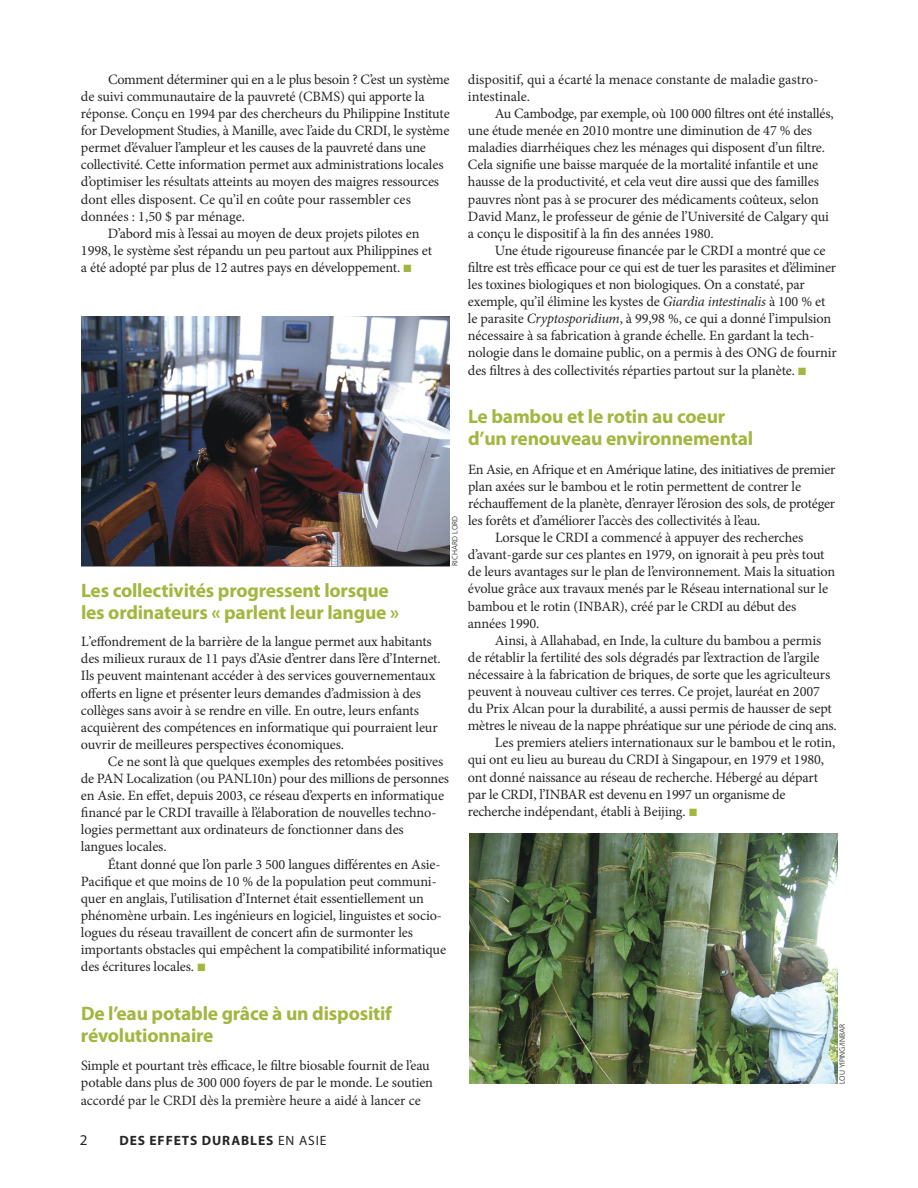
<style>
.page{position:relative;width:918px;height:1188px;background:#fff}
.page>*{position:absolute;margin:0;border:0;box-sizing:border-box;transform-origin:0 0}
.t1{font:700 19.5px/21.8px "Myriad Pro";letter-spacing:-.01em;color:#a2b740}
.t2{font:15px "Myriad Pro";color:#272627}
.t3{font:14.25px/17.1px "Minion Pro";letter-spacing:-.01em;color:#272627}
.t4{font:700 13.5px "Myriad Pro";letter-spacing:.07em;color:#272627}
.t5{font:300 7.5px "Frutiger";color:#272627}
.s1{color:#a2b740}
.s2{font-style:italic}
.s3{font-weight:400}
</style>
<div class="page">
<img style="left:81px;top:316px;width:369px;height:249px">
<img style="left:469px;top:834px;width:369px;height:250px">
<p class="t3" style="left:108px;top:72px;width:343px">Comment déterminer qui en a le plus besoin ? C’est un système</p>
<p class="t3" style="left:81px;top:89px;width:345px">de suivi communautaire de la pauvreté (CBMS) qui apporte la</p>
<p class="t3" style="left:81px;top:106px;width:370px">réponse. Conçu en 1994 par des chercheurs du Philippine Institute</p>
<p class="t3" style="left:81px;top:123px;width:370px">for Development Studies, à Manille, avec l’aide du CRDI, le système</p>
<p class="t3" style="left:81px;top:140px;width:346px">permet d’évaluer l’ampleur et les causes de la pauvreté dans une</p>
<p class="t3" style="left:81px;top:158px;width:364px">collectivité. Cette information permet aux administrations locales</p>
<p class="t3" style="left:81px;top:175px;width:360px">d’optimiser les résultats atteints au moyen des maigres ressources</p>
<p class="t3" style="left:81px;top:192px;width:331px">dont elles disposent. Ce qu’il en coûte pour rassembler ces</p>
<p class="t3" style="left:81px;top:209px;width:165px">données : 1,50 $ par ménage.</p>
<p class="t3" style="left:108px;top:226px;width:313px">D’abord mis à l’essai au moyen de deux projets pilotes en</p>
<p class="t3" style="left:81px;top:243px;width:353px">1998, le système s’est répandu un peu partout aux Philippines et</p>
<p class="t3" style="left:81px;top:260px;width:332px">a été adopté par plus de 12 autres pays en développement. <span class="s1">■</span></p>
<p class="t5" style="left:452px;top:566px;width:51px;rotate:-90deg">RICHARD LORD</p>
<h1 class="t1" style="left:81px;top:581px;width:320px">Les collectivités progressent lorsque les ordinateurs « parlent leur langue »</h1>
<p class="t3" style="left:81px;top:634px;width:361px">L’effondrement de la barrière de la langue permet aux habitants des milieux ruraux de 11 pays d’Asie d’entrer dans l’ère d’Internet.<br>Ils peuvent maintenant accéder à des services gouvernementaux offerts en ligne et présenter leurs demandes d’admission à des collèges sans avoir à se rendre en ville. En outre, leurs enfants acquièrent des compétences en informatique qui pourraient leur ouvrir de meilleures perspectives économiques.</p>
<p class="t3" style="left:81px;top:754px;width:370px;text-indent:27px">Ce ne sont là que quelques exemples des retombées positives de PAN Localization (ou PANL10n) pour des millions de personnes en Asie. En effet, depuis 2003, ce réseau d’experts en informatique financé par le CRDI travaille à l’élaboration de nouvelles techno&shy;logies permettant aux ordinateurs de fonctionner dans des langues locales.</p>
<p class="t3" style="left:81px;top:857px;width:367px;text-indent:27px">Étant donné que l’on parle 3 500 langues différentes en Asie-Pacifique et que moins de 10 % de la population peut communi&shy;quer en anglais, l’utilisation d’Internet était essentiellement un phénomène urbain. Les ingénieurs en logiciel, linguistes et socio&shy;logues du réseau travaillent de concert afin de surmonter les importants obstacles qui empêchent la compatibilité informatique des écritures locales. <span class="s1">■</span></p>
<h1 class="t1" style="left:81px;top:1004px;width:312px">De l’eau potable grâce à un dispositif révolutionnaire</h1>
<p class="t3" style="left:81px;top:1058px;width:354px">Simple et pourtant très efficace, le filtre biosable fournit de l’eau potable dans plus de 300 000 foyers de par le monde. Le soutien accordé par le CRDI dès la première heure a aidé à lancer ce</p>
<p class="t3" style="left:468px;top:72px;width:352px">dispositif, qui a écarté la menace constante de maladie gastro&shy;intestinale.</p>
<p class="t3" style="left:468px;top:106px;width:367px;text-indent:27px">Au Cambodge, par exemple, où 100 000 filtres ont été installés, une étude menée en 2010 montre une diminution de 47 % des maladies diarrhéiques chez les ménages qui disposent d’un filtre.<br>Cela signifie une baisse marquée de la mortalité infantile et une hausse de la productivité, et cela veut dire aussi que des familles pauvres n’ont pas à se procurer des médicaments coûteux, selon David Manz, le professeur de génie de l’Université de Calgary qui a conçu le dispositif à la fin des années 1980.</p>
<p class="t3" style="left:468px;top:243px;width:370px;text-indent:27px">Une étude rigoureuse financée par le CRDI a montré que ce filtre est très efficace pour ce qui est de tuer les parasites et d’éliminer les toxines biologiques et non biologiques. On a constaté, par exemple, qu’il élimine les kystes de <span class="s2">Giardia intestinalis</span> à 100 % et le parasite <span class="s2">Cryptosporidium</span>, à 99,98 %, ce qui a donné l’impulsion nécessaire à sa fabrication à grande échelle. En gardant la tech&shy;nologie dans le domaine public, on a permis à des ONG de fournir des filtres à des collectivités réparties partout sur la planète. <span class="s1">■</span></p>
<h1 class="t1" style="left:468px;top:407px;width:287px">Le bambou et le rotin au coeur d’un renouveau environnemental</h1>
<p class="t3" style="left:468px;top:462px;width:369px">En Asie, en Afrique et en Amérique latine, des initiatives de premier</p>
<p class="t3" style="left:468px;top:479px;width:335px">plan axées sur le bambou et le rotin permettent de contrer le</p>
<p class="t3" style="left:468px;top:496px;width:369px">réchauffement de la planète, d’enrayer l’érosion des sols, de protéger</p>
<p class="t3" style="left:468px;top:513px;width:294px">les forêts et d’améliorer l’accès des collectivités à l’eau.</p>
<p class="t3" style="left:495px;top:530px;width:310px">Lorsque le CRDI a commencé à appuyer des recherches</p>
<p class="t3" style="left:468px;top:547px;width:358px">d’avant-garde sur ces plantes en 1979, on ignorait à peu près tout</p>
<p class="t3" style="left:468px;top:564px;width:369px">de leurs avantages sur le plan de l’environnement. Mais la situation</p>
<p class="t3" style="left:468px;top:582px;width:362px">évolue grâce aux travaux menés par le Réseau international sur le</p>
<p class="t3" style="left:468px;top:599px;width:330px">bambou et le rotin (INBAR), créé par le CRDI au début des</p>
<p class="t3" style="left:468px;top:616px;width:73px">années 1990.</p>
<p class="t3" style="left:495px;top:633px;width:328px">Ainsi, à Allahabad, en Inde, la culture du bambou a permis</p>
<p class="t3" style="left:468px;top:650px;width:353px">de rétablir la fertilité des sols dégradés par l’extraction de l’argile</p>
<p class="t3" style="left:468px;top:667px;width:364px">nécessaire à la fabrication de briques, de sorte que les agriculteurs</p>
<p class="t3" style="left:468px;top:684px;width:353px">peuvent à nouveau cultiver ces terres. Ce projet, lauréat en 2007</p>
<p class="t3" style="left:468px;top:701px;width:365px">du Prix Alcan pour la durabilité, a aussi permis de hausser de sept</p>
<p class="t3" style="left:468px;top:718px;width:370px">mètres le niveau de la nappe phréatique sur une période de cinq ans.</p>
<p class="t3" style="left:495px;top:735px;width:342px">Les premiers ateliers internationaux sur le bambou et le rotin,</p>
<p class="t3" style="left:468px;top:753px;width:358px">qui ont eu lieu au bureau du CRDI à Singapour, en 1979 et 1980,</p>
<p class="t3" style="left:468px;top:770px;width:352px">ont donné naissance au réseau de recherche. Hébergé au départ</p>
<p class="t3" style="left:468px;top:787px;width:319px">par le CRDI, l’INBAR est devenu en 1997 un organisme de</p>
<p class="t3" style="left:468px;top:804px;width:231px">recherche indépendant, établi à Beijing. <span class="s1">■</span></p>
<p class="t5" style="left:839px;top:1084px;width:61px;rotate:-90deg">LOU YIPING/INBAR</p>
<p class="t2" style="left:80px;top:1134px;width:9px">2</p>
<p class="t4" style="left:119px;top:1135px;width:209px">DES EFFETS DURABLES <span class="s3">EN ASIE</span></p>
</div>
